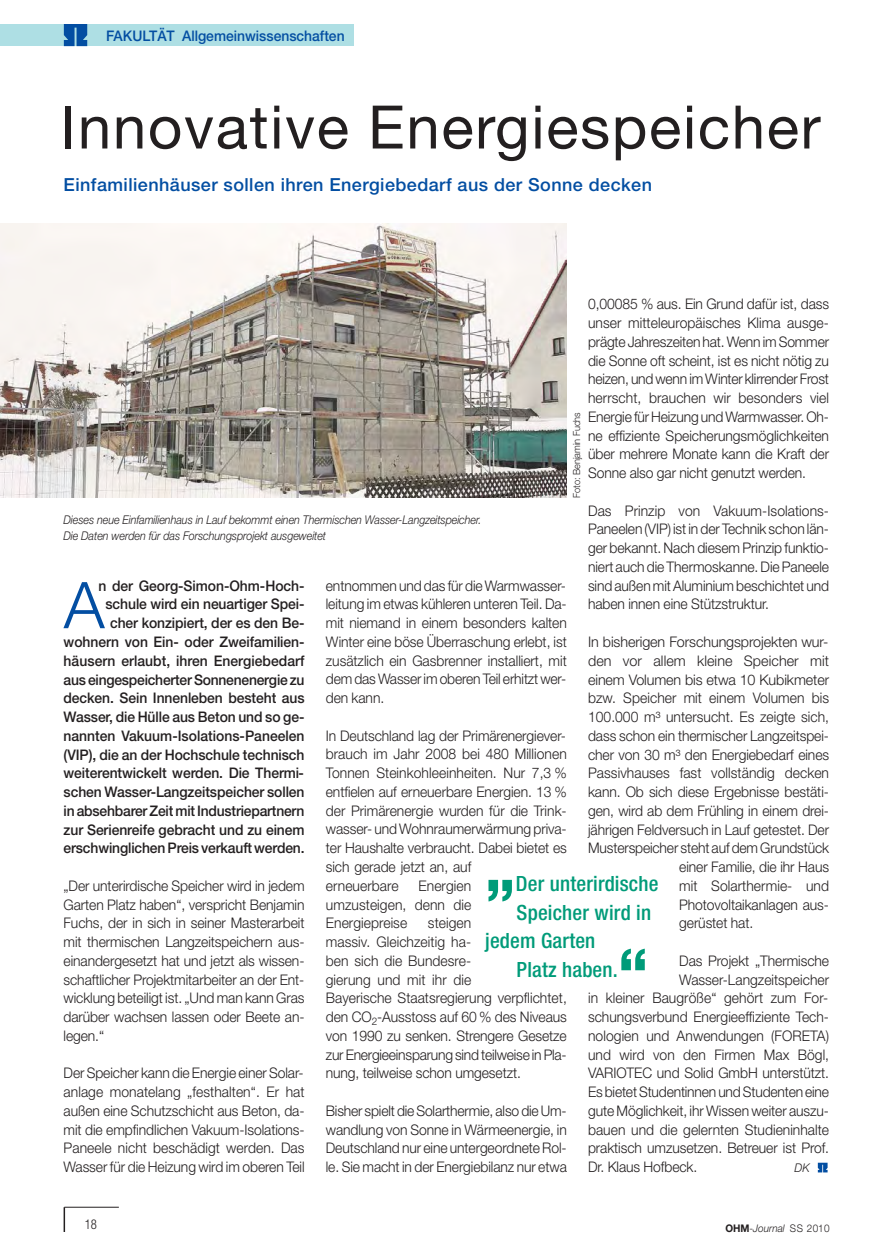
<style>
.page{position:relative;width:893px;height:1259px;background:#fff}
.page>*{position:absolute;margin:0;border:0;box-sizing:border-box;transform-origin:0 0}
.t1{font:300 64.5px "Helvetica Neue";color:#034ea2}
.t2{font:60px "Helvetica Neue";letter-spacing:.025em;color:#231f20}
.t3{font:800 60px "Helvetica Neue";color:#009b79}
.t4{font:500 condensed 21px "Helvetica Neue";letter-spacing:.01em;color:#009b79}
.t5{font:500 18px "Helvetica Neue";letter-spacing:.025em;color:#034ea2}
.t6{font:300 14.7px/18.8px "Helvetica Neue";letter-spacing:-.005em;color:#231f20;text-align:justify;scale:.95 1}
.t7{font:500 14.7px/18.8px "Helvetica Neue";letter-spacing:-.005em;color:#231f20;text-align:right;scale:.95 1}
.t8{font:300 14.7px "Helvetica Neue";letter-spacing:-.005em;color:#231f20}
.t9{font:500 14.7px "Helvetica Neue";color:#034ea2;scale:.95 1}
.t10{font:500 14.7px "Helvetica Neue";letter-spacing:.055em;color:#034ea2}
.t11{font:300 condensed 13.5px "Helvetica Neue";color:#231f20;scale:.95 1}
.t12{font:italic 300 12px/16.5px "Helvetica Neue";letter-spacing:-.005em;color:#231f20;scale:.9 1}
.t13{font:italic 300 12px "Helvetica Neue";letter-spacing:-.005em;color:#231f20;scale:.95 1}
.t14{font:300 10.5px "Helvetica Neue";letter-spacing:.055em;color:#231f20;scale:.95 1}
.t15{font:300 9.75px "Helvetica Neue";letter-spacing:-.005em;color:#231f20;scale:.95 1}
.s1{font-weight:700}
.s2{font-style:italic}
</style>
<div class="page">
<svg style="left:64px;top:1208px;width:1px;height:24px"></svg>
<hr style="left:64px;top:1207px;width:55px;height:1px;background:#231f20">
<img style="left:0;top:224px;width:567px;height:274px">
<svg style="left:818px;top:1162px;width:9px;height:10px"></svg>
<div style="left:0;top:25px;width:353px;height:21px;background:#aedfe4"></div>
<svg style="left:64px;top:25px;width:23px;height:21px"></svg>
<p class="t9" style="left:106px;top:31px;width:253px">FAKULTÄT Allgemeinwissenschaften</p>
<p class="t10" style="left:98px;top:30px;width:110px">HOCHSCHULE</p>
<h2 class="t2" style="left:61px;top:106px;width:761px">Innovative Energiespeicher</h2>
<p class="t5" style="left:64px;top:178px;width:590px">Einfamilienhäuser sollen ihren Energiebedarf aus der Sonne decken</p>
<p class="t6" style="left:588px;top:296px;width:255px">0,00085 % aus. Ein Grund dafür ist, dass unser mitteleuropäisches Klima ausge&shy;prägte Jahreszeiten hat. Wenn im Sommer die Sonne oft scheint, ist es nicht nötig zu heizen, und wenn im Winter klirrender Frost herrscht, brauchen wir besonders viel Energie für Heizung und Warmwasser. Oh&shy;ne effiziente Speicherungsmöglichkeiten über mehrere Monate kann die Kraft der Sonne also gar nicht genutzt werden.</p>
<p class="t6" style="left:588px;top:502px;width:255px">Das Prinzip von Vakuum-Isolations-Paneelen (VIP) ist in der Technik schon län&shy;ger bekannt. Nach diesem Prinzip funktio&shy;niert auch die Thermoskanne. Die Paneele sind außen mit Aluminium beschichtet und haben innen eine Stützstruktur.</p>
<p class="t8" style="left:588px;top:636px;width:242px">In bisherigen Forschungsprojekten wur-</p>
<p class="t8" style="left:588px;top:655px;width:242px">den vor allem kleine Speicher mit</p>
<p class="t8" style="left:588px;top:674px;width:242px">einem Volumen bis etwa 10 Kubikmeter</p>
<p class="t6" style="left:588px;top:690px;width:255px">bzw. Speicher mit einem Volumen bis</p>
<p class="t6" style="left:588px;top:709px;width:255px">100.000 m³ untersucht. Es zeigte sich,</p>
<p class="t6" style="left:588px;top:727px;width:255px">dass schon ein thermischer Langzeitspei-</p>
<p class="t6" style="left:588px;top:746px;width:255px">cher von 30 m³ den Energiebedarf eines</p>
<p class="t6" style="left:588px;top:765px;width:255px">Passivhauses fast vollständig decken</p>
<p class="t6" style="left:588px;top:784px;width:255px">kann. Ob sich diese Ergebnisse bestäti-</p>
<p class="t6" style="left:588px;top:802px;width:255px">gen, wird ab dem Frühling in einem drei-</p>
<p class="t6" style="left:588px;top:821px;width:255px">jährigen Feldversuch in Lauf getestet. Der</p>
<p class="t6" style="left:588px;top:840px;width:255px">Musterspeicher steht auf dem Grundstück</p>
<p class="t6" style="left:679px;top:859px;width:159px">einer Familie, die ihr Haus</p>
<p class="t6" style="left:679px;top:877px;width:159px">mit Solarthermie- und</p>
<p class="t6" style="left:679px;top:896px;width:159px">Photovoltaikanlagen aus-</p>
<p class="t6" style="left:679px;top:915px;width:79px">gerüstet hat.</p>
<p class="t6" style="left:679px;top:952px;width:159px">Das Projekt „Thermische</p>
<p class="t6" style="left:679px;top:971px;width:159px">Wasser-Langzeitspeicher</p>
<p class="t6" style="left:588px;top:990px;width:254px">in kleiner Baugröße“ gehört zum For-</p>
<p class="t6" style="left:588px;top:1009px;width:255px">schungsverbund Energieeffiziente Tech-</p>
<p class="t6" style="left:588px;top:1027px;width:255px">nologien und Anwendungen (FORETA)</p>
<p class="t6" style="left:588px;top:1046px;width:255px">und wird von den Firmen Max Bögl,</p>
<p class="t6" style="left:588px;top:1065px;width:255px">VARIOTEC und Solid GmbH unterstützt.</p>
<p class="t6" style="left:588px;top:1084px;width:255px">Es bietet Studentinnen und Studenten eine</p>
<p class="t6" style="left:588px;top:1102px;width:255px">gute Möglichkeit, ihr Wissen weiter auszu-</p>
<p class="t6" style="left:588px;top:1121px;width:255px">bauen und die gelernten Studieninhalte</p>
<p class="t6" style="left:588px;top:1140px;width:255px">praktisch umzusetzen. Betreuer ist Prof.</p>
<p class="t6" style="left:588px;top:1159px;width:116px">Dr. Klaus Hofbeck.</p>
<p class="t13" style="left:794px;top:1163px;width:17px">DK</p>
<p class="t15" style="left:573px;top:498px;width:92px;rotate:-90deg">Foto: Benjamin Fuchs</p>
<p class="t12" style="left:64px;top:512px;width:466px">Dieses neue Einfamilienhaus in Lauf bekommt einen Thermischen Wasser-Langzeit speicher.<br>Die Daten werden für das Forschungsprojekt ausgeweitet</p>
<p class="t7" style="left:64px;top:577px;width:255px">n der Georg-Simon-Ohm-Hoch&shy;schule wird ein neuartiger Spei-<br>cher konzipiert, der es den Be&shy;wohnern von Ein- oder Zweifamilien&shy;häusern erlaubt, ihren Energiebedarf aus eingespeicherter Sonnenenergie zu decken. Sein Innenleben besteht aus Wasser, die Hülle aus Beton und so ge&shy;nannten Vakuum-Isolations-Paneelen (VIP), die an der Hochschule technisch weiterentwickelt werden. Die Thermi&shy;schen Wasser-Langzeitspeicher sollen in absehbarer Zeit mit Industriepartnern zur Serienreife gebracht und zu einem erschwinglichen Preis verkauft werden.</p>
<p class="t6" style="left:64px;top:877px;width:255px">„Der unterirdische Speicher wird in jedem Garten Platz haben“, verspricht Benjamin Fuchs, der in sich in seiner Masterarbeit mit thermischen Langzeitspeichern aus&shy;einandergesetzt hat und jetzt als wissen&shy;schaftlicher Projektmitarbeiter an der Ent&shy;wicklung beteiligt ist. „Und man kann Gras darüber wachsen lassen oder Beete an&shy;legen.“</p>
<p class="t6" style="left:64px;top:1065px;width:255px">Der Speicher kann die Energie einer Solar&shy;anlage monatelang „festhalten“. Er hat außen eine Schutzschicht aus Beton, da&shy;mit die empfindlichen Vakuum-Isolations-Paneele nicht beschädigt werden. Das Wasser für die Heizung wird im oberen Teil</p>
<p class="t6" style="left:326px;top:577px;width:255px">entnommen und das für die Warmwasser&shy;leitung im etwas kühleren unteren Teil. Da&shy;mit niemand in einem besonders kalten Winter eine böse Überraschung erlebt, ist zusätzlich ein Gasbrenner installiert, mit dem das Wasser im oberen Teil erhitzt wer&shy;den kann.</p>
<p class="t6" style="left:326px;top:727px;width:255px;text-align:left">In Deutschland lag der Primärenergiever&shy;brauch im Jahr 2008 bei 480 Millionen Tonnen Steinkohleeinheiten. Nur 7,3 % entfielen auf erneuerbare Energien. 13 % der Primärenergie wurden für die Trink&shy;wasser- und Wohnraumerwärmung priva&shy;ter Haushalte verbraucht. Dabei bietet es sich gerade jetzt an, auf<br>erneuerbare</p>
<h1 class="t1" style="left:64px;top:582px;width:42px">A</h1>
<h2 class="t3" style="left:485px;top:848px;width:31px">„</h2>
<h3 class="t4" style="left:516px;top:876px;width:144px">Der unterirdische</h3>
<h3 class="t4" style="left:517px;top:904px;width:136px">Speicher wird in</h3>
<h3 class="t4" style="left:485px;top:933px;width:112px">jedem Garten</h3>
<h3 class="t4" style="left:517px;top:961px;width:103px">Platz haben.</h3>
<p class="t6" style="left:326px;top:877px;width:155px;text-indent:93px">Energien umzusteigen, denn die Energiepreise</p>
<p class="t6" style="left:326px;top:915px;width:255px;text-align:left;text-indent:102px">steigen<br>massiv. Gleichzeitig ha-<br>ben sich die Bundesre-<br>gierung und mit ihr die<br>Bayerische Staatsregierung verpflichtet, den CO<sub>2</sub>-Ausstoss auf 60 % des Niveaus von 1990 zu senken. Strengere Gesetze zur Energieeinsparung sind teilweise in Pla&shy;nung, teilweise schon umgesetzt.</p>
<p class="t6" style="left:326px;top:1102px;width:255px">Bisher spielt die Solarthermie, also die Um&shy;wandlung von Sonne in Wärmeenergie, in Deutschland nur eine untergeordnete Rol&shy;le. Sie macht in der Energiebilanz nur etwa</p>
<h2 class="t3" style="left:618px;top:948px;width:31px">“</h2>
<p class="t11" style="left:85px;top:1219px;width:14px">18</p>
<p class="t14" style="left:725px;top:1225px;width:111px"><span class="s1">OHM</span>-<span class="s2">Journal</span> SS 2010</p>
</div>
